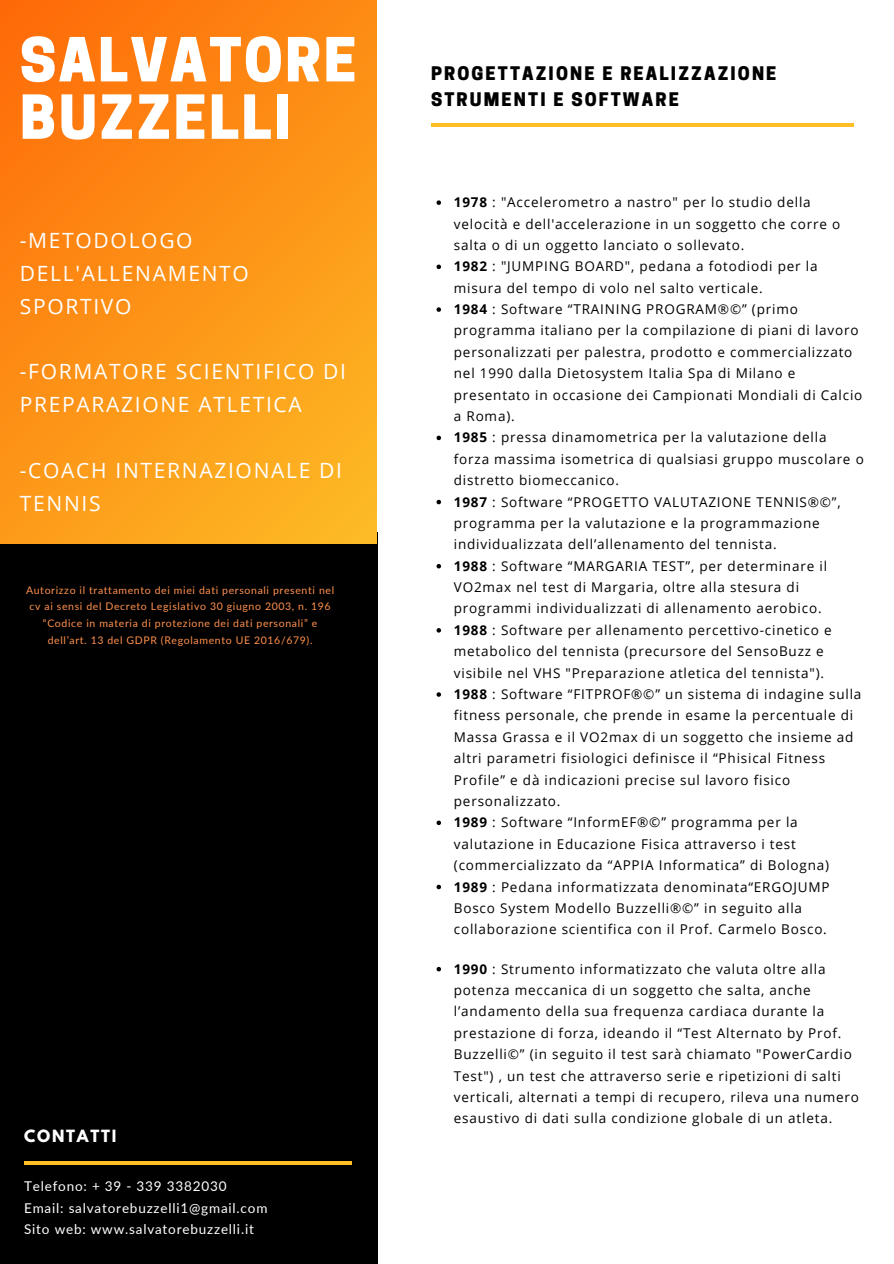
<style>
.page{position:relative;width:894px;height:1264px;background:#fff}
.page>*{position:absolute;margin:0;border:0;box-sizing:border-box;transform-origin:0 0}
.t1{font:800 57px/57.3px "Cooper Hewitt";letter-spacing:.04em;color:#fff}
.t2{font:21px/32.8px "Open Sans";letter-spacing:.08em;color:#fff}
.t3{font:800 17.55px/25.7px "Cooper Hewitt";letter-spacing:.12em;color:#000}
.t4{font:700 15px "League Spartan";letter-spacing:.12em;color:#fff}
.t5{font:13.5px/21.3px "Open Sans";letter-spacing:.06em;color:#000}
.t6{font:13.5px/21.3px "Lato";letter-spacing:.06em;color:#fff}
.t7{font:10.5px/16.6px "Lato";letter-spacing:.06em;color:#ff914d;text-align:center}
.s1{font-weight:700}
</style>
<div class="page">
<div style="left:0;top:532px;width:377px;height:731px;background:#000"></div>
<svg style="left:0;top:0;width:377px;height:543px;background:#fd9216"></svg>
<svg style="left:436px;top:200px;width:5px;height:5px"></svg>
<svg style="left:436px;top:264px;width:5px;height:5px"></svg>
<svg style="left:436px;top:307px;width:5px;height:5px"></svg>
<svg style="left:436px;top:435px;width:5px;height:5px"></svg>
<svg style="left:436px;top:500px;width:5px;height:4px"></svg>
<svg style="left:436px;top:564px;width:5px;height:4px"></svg>
<svg style="left:436px;top:628px;width:5px;height:4px"></svg>
<svg style="left:436px;top:692px;width:5px;height:4px"></svg>
<svg style="left:436px;top:820px;width:5px;height:5px"></svg>
<svg style="left:436px;top:884px;width:5px;height:5px"></svg>
<svg style="left:436px;top:966px;width:5px;height:5px"></svg>
<hr style="left:431px;top:124px;width:422px;height:3px;background:#fdbe26">
<svg style="left:24px;top:1161px;width:327px;height:3px"></svg>
<p class="t1" style="left:20px;top:38px;width:338px">SALVATORE<br>BUZZELLI</p>
<p class="t2" style="left:20px;top:223px;width:230px">-METODOLOGO<br>DELL'ALLENAMENTO<br>SPORTIVO</p>
<p class="t2" style="left:20px;top:355px;width:328px">-FORMATORE SCIENTIFICO DI<br>PREPARAZIONE ATLETICA</p>
<p class="t2" style="left:20px;top:453px;width:324px">-COACH INTERNAZIONALE DI<br>TENNIS</p>
<p class="t7" style="left:26px;top:581px;width:309px">Autorizzo il trattamento dei miei dati personali presenti nel cv ai sensi del Decreto Legislativo 30 giugno 2003, n. 196 “Codice in materia di protezione dei dati personali” e dell’art. 13 del GDPR (Regolamento UE 2016/679).</p>
<p class="t4" style="left:24px;top:1128px;width:94px">CONTATTI</p>
<p class="t6" style="left:24px;top:1175px;width:245px">Telefono: + 39 - 339 3382030<br>Email: salvatorebuzzelli1@gmail.com<br>Sito web: www.salvatorebuzzelli.it</p>
<p class="t3" style="left:431px;top:63px;width:347px">PROGETTAZIONE E REALIZZAZIONE<br>STRUMENTI E SOFTWARE</p>
<h1 class="t5" style="left:453px;top:191px;width:388px"><span class="s1">1978</span> : "Accelerometro a nastro" per lo studio della velocità e dell'accelerazione in un soggetto che corre o salta o di un oggetto lanciato o sollevato.</h1>
<h2 class="t5" style="left:453px;top:255px;width:365px"><span class="s1">1982</span> : "JUMPING BOARD", pedana a fotodiodi per la misura del tempo di volo nel salto verticale.</h2>
<h2 class="t5" style="left:453px;top:298px;width:410px"><span class="s1">1984</span> : Software “TRAINING PROGRAM®©” (primo programma italiano per la compilazione di piani di lavoro personalizzati per palestra, prodotto e commercializzato nel 1990 dalla Dietosystem Italia Spa di Milano e presentato in occasione dei Campionati Mondiali di Calcio a Roma).</h2>
<h2 class="t5" style="left:453px;top:426px;width:411px"><span class="s1">1985</span> : pressa dinamometrica per la valutazione della forza massima isometrica di qualsiasi gruppo muscolare o distretto biomeccanico.</h2>
<p class="t5" style="left:453px;top:490px;width:388px"><span class="s1">1987</span> : Software “PROGETTO VALUTAZIONE TENNIS®©”, programma per la valutazione e la programmazione individualizzata dell’allenamento del tennista.</p>
<p class="t5" style="left:453px;top:555px;width:374px"><span class="s1">1988</span> : Software “MARGARIA TEST”, per determinare il<br>VO2max nel test di Margaria, oltre alla stesura di programmi individualizzati di allenamento aerobico.</p>
<h4 class="t5" style="left:453px;top:619px;width:379px"><span class="s1">1988</span> : Software per allenamento percettivo-cinetico e metabolico del tennista (precursore del SensoBuzz e visibile nel VHS "Preparazione atletica del tennista").</h4>
<p class="t5" style="left:453px;top:683px;width:409px"><span class="s1">1988</span> : Software “FITPROF®©” un sistema di indagine sulla fitness personale, che prende in esame la percentuale di Massa Grassa e il VO2max di un soggetto che insieme ad altri parametri fisiologici definisce il “Phisical Fitness Profile” e dà indicazioni precise sul lavoro fisico personalizzato.</p>
<h5 class="t5" style="left:453px;top:811px;width:376px"><span class="s1">1989</span> : Software “InformEF®©” programma per la valutazione in Educazione Fisica attraverso i test (commercializzato da “APPIA Informatica” di Bologna)</h5>
<h3 class="t5" style="left:453px;top:875px;width:377px"><span class="s1">1989</span> : Pedana informatizzata denominata“ERGOJUMP<br>Bosco System Modello Buzzelli®©” in seguito alla collaborazione scientifica con il Prof. Carmelo Bosco.</h3>
<p class="t5" style="left:453px;top:957px;width:406px"><span class="s1">1990</span> : Strumento informatizzato che valuta oltre alla potenza meccanica di un soggetto che salta, anche l’andamento della sua frequenza cardiaca durante la prestazione di forza, ideando il “Test Alternato by Prof.<br>Buzzelli©” (in seguito il test sarà chiamato "PowerCardio Test") , un test che attraverso serie e ripetizioni di salti verticali, alternati a tempi di recupero, rileva una numero esaustivo di dati sulla condizione globale di un atleta.</p>
</div>
